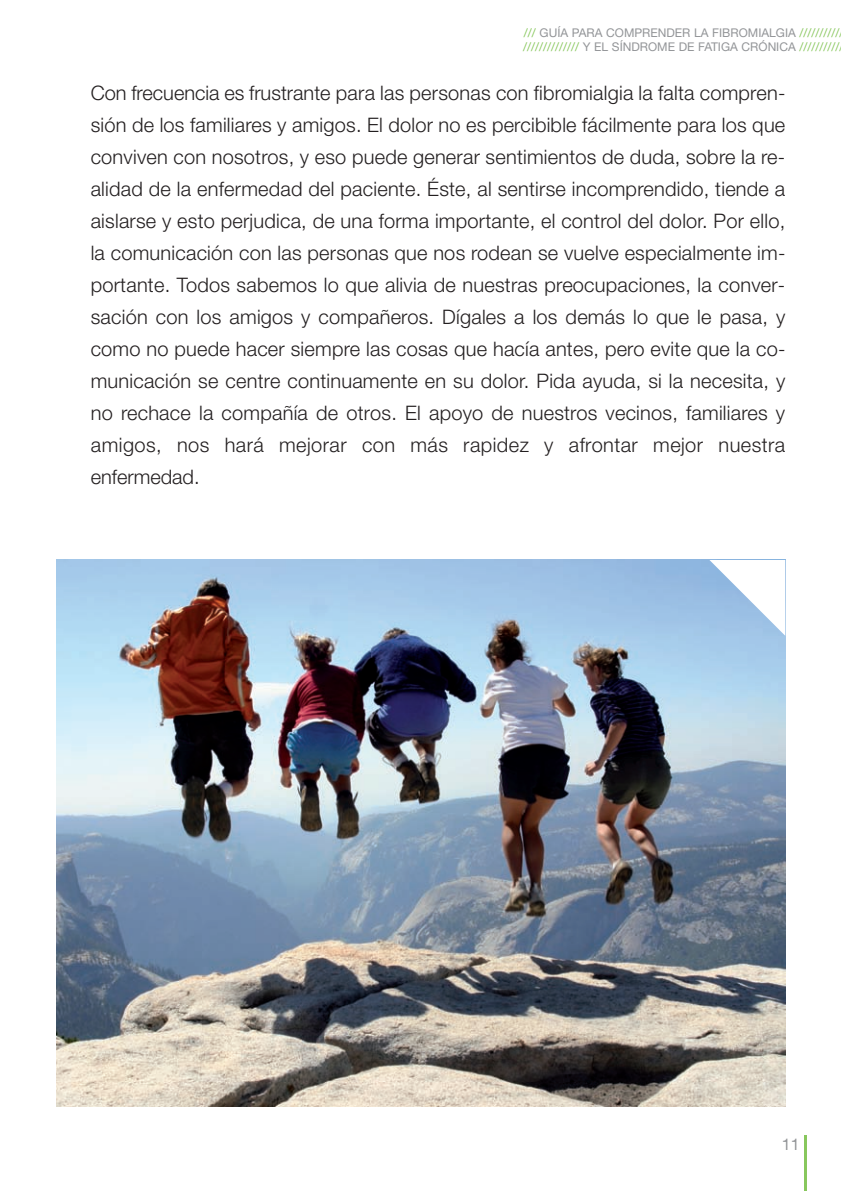
<style>
.page{position:relative;width:842px;height:1191px;background:#fff}
.page>*{position:absolute;margin:0;border:0;box-sizing:border-box;transform-origin:0 0}
.t1{font:300 20px/32px "Helvetica Neue";letter-spacing:.02em;color:#231f20;text-align:justify}
.t2{font:16px "Helvetica Neue";color:#939598}
.t3{font:12px/14px "Helvetica Neue";color:#939598}
.s1{color:#88c75d}
</style>
<div class="page">
<hr style="left:805px;top:1134px;width:2px;height:57px;background:#88c75d">
<img style="left:57px;top:560px;width:728px;height:546px">
<svg style="left:709px;top:560px;width:76px;height:76px"></svg>
<p class="t3" style="left:523px;top:27px;width:322px"><span class="s1">///</span> GUÍA PARA COMPRENDER LA FIBROMIALGIA <span class="s1">/////////// //////////////</span> Y EL SÍNDROME DE FATIGA CRÓNICA <span class="s1">///////////</span></p>
<p class="t1" style="left:91px;top:79px;width:696px">Con frecuencia es frustrante para las personas con fibromialgia la falta compren&shy;sión de los familiares y amigos. El dolor no es percibible fácilmente para los que conviven con nosotros, y eso puede generar sentimientos de duda, sobre la re&shy;alidad de la enfermedad del paciente. Éste, al sentirse incomprendido, tiende a aislarse y esto perjudica, de una forma importante, el control del dolor. Por ello, la comunicación con las personas que nos rodean se vuelve especialmente im&shy;portante. Todos sabemos lo que alivia de nuestras preocupaciones, la conver&shy;sación con los amigos y compañeros. Dígales a los demás lo que le pasa, y como no puede hacer siempre las cosas que hacía antes, pero evite que la co&shy;municación se centre continuamente en su dolor. Pida ayuda, si la necesita, y no rechace la compañía de otros. El apoyo de nuestros vecinos, familiares y amigos, nos hará mejorar con más rapidez y afrontar mejor nuestra enfermedad.</p>
<p class="t2" style="left:782px;top:1138px;width:19px">11</p>
</div>
